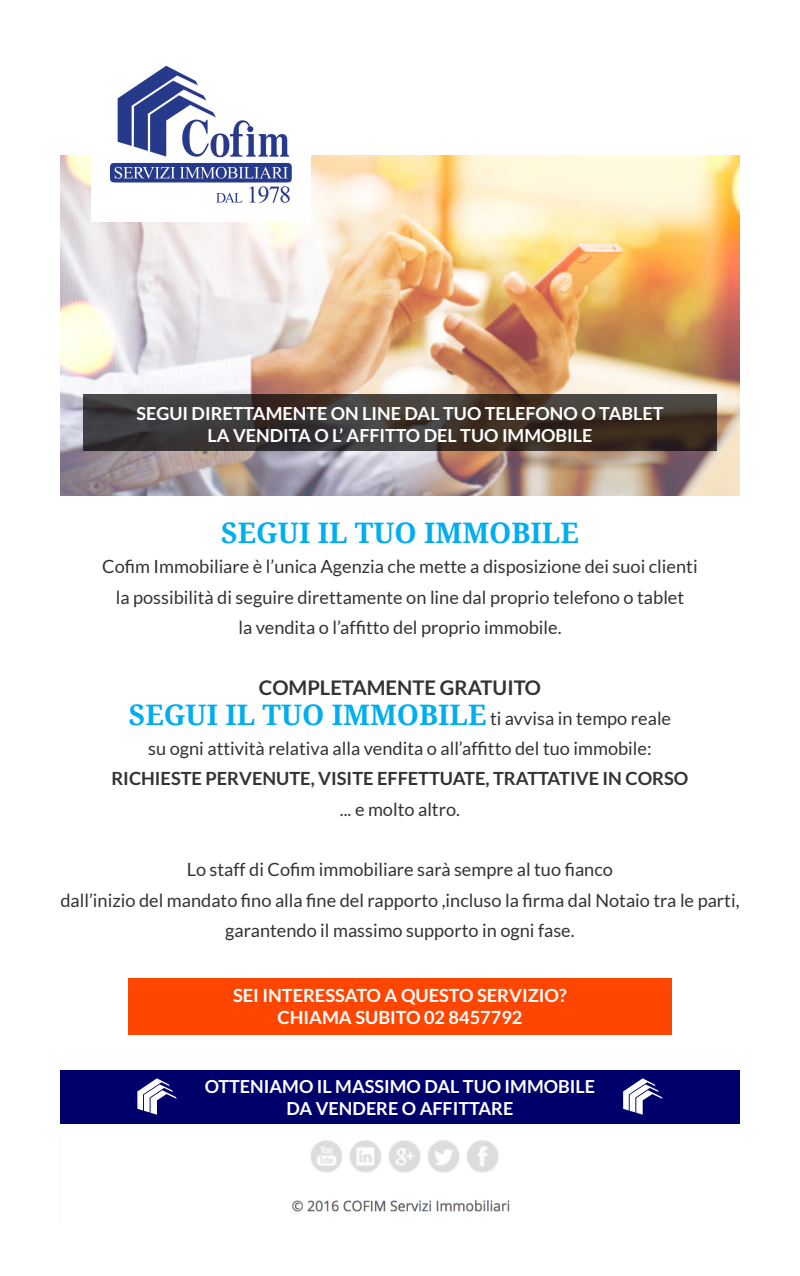
<style>
.page{position:relative;width:800px;height:1276px;background:#fff}
.page>*{position:absolute;margin:0;border:0;box-sizing:border-box;transform-origin:0 0}
.t1{font:700 28.3px "Droid Serif";color:#00aeef}
.t2{font:700 20.2px "Lato";color:#333}
.t3{font:18.2px/30.3px "Lato";color:#333;text-align:center}
.t4{font:700 18.2px "Lato";color:#333}
.t5{font:700 18.2px "Lato";color:#fff}
.t6{font:700 18px "Lato";color:#fff}
.s1{font-family:"Droid Serif";font-weight:700;font-size:28.3px;color:#00aeef}
</style>
<div class="page">
<div style="left:128px;top:978px;width:544px;height:57px;background:#ff4600"></div>
<div style="left:60px;top:1070px;width:680px;height:53px;background:#00006d"></div>
<img style="left:60px;top:155px;width:680px;height:340px">
<img style="left:91px;top:65px;width:220px;height:156px">
<svg style="left:83px;top:394px;width:634px;height:57px;background:#3d3531"></svg>
<svg style="left:137px;top:1078px;width:40px;height:36px"></svg>
<svg style="left:623px;top:1078px;width:40px;height:36px"></svg>
<img style="left:292px;top:1140px;width:218px;height:72px">
<p class="t6" style="left:136px;top:403px;width:529px">SEGUI DIRETTAMENTE ON LINE DAL TUO TELEFONO O TABLET</p>
<p class="t6" style="left:207px;top:425px;width:387px">LA VENDITA O L’ AFFITTO DEL TUO IMMOBILE</p>
<p class="t1" style="left:221px;top:513px;width:359px">SEGUI IL TUO IMMOBILE</p>
<p class="t3" style="left:102px;top:551px;width:597px">Cofim Immobiliare è l’unica Agenzia che mette a disposizione dei suoi clienti</p>
<p class="t3" style="left:116px;top:582px;width:570px">la possibilità di seguire direttamente on line dal proprio telefono o tablet</p>
<p class="t3" style="left:238px;top:612px;width:325px">la vendita o l’affitto del proprio immobile.</p>
<p class="t2" style="left:259px;top:675px;width:284px">COMPLETAMENTE GRATUITO</p>
<p class="t3" style="left:129px;top:703px;width:544px"><span class="s1">SEGUI IL TUO IMMOBILE</span> ti avvisa in tempo reale</p>
<p class="t3" style="left:148px;top:733px;width:505px">su ogni attività relativa alla vendita o all’affitto del tuo immobile:</p>
<p class="t4" style="left:111px;top:768px;width:579px">RICHIESTE PERVENUTE, VISITE EFFETTUATE, TRATTATIVE IN CORSO</p>
<p class="t3" style="left:340px;top:794px;width:122px">... e molto altro.</p>
<p class="t3" style="left:187px;top:854px;width:428px">Lo staff di Cofim immobiliare sarà sempre al tuo fianco</p>
<p class="t3" style="left:60px;top:885px;width:681px">dall’inizio del mandato fino alla fine del rapporto ,incluso la firma dal Notaio tra le parti, garantendo il massimo supporto in ogni fase.</p>
<p class="t5" style="left:233px;top:985px;width:335px">SEI INTERESSATO A QUESTO SERVIZIO?</p>
<p class="t5" style="left:278px;top:1007px;width:246px">CHIAMA SUBITO 02 8457792</p>
<p class="t6" style="left:205px;top:1076px;width:392px">OTTENIAMO IL MASSIMO DAL TUO IMMOBILE</p>
<p class="t6" style="left:287px;top:1097px;width:228px">DA VENDERE O AFFITTARE</p>
</div>
